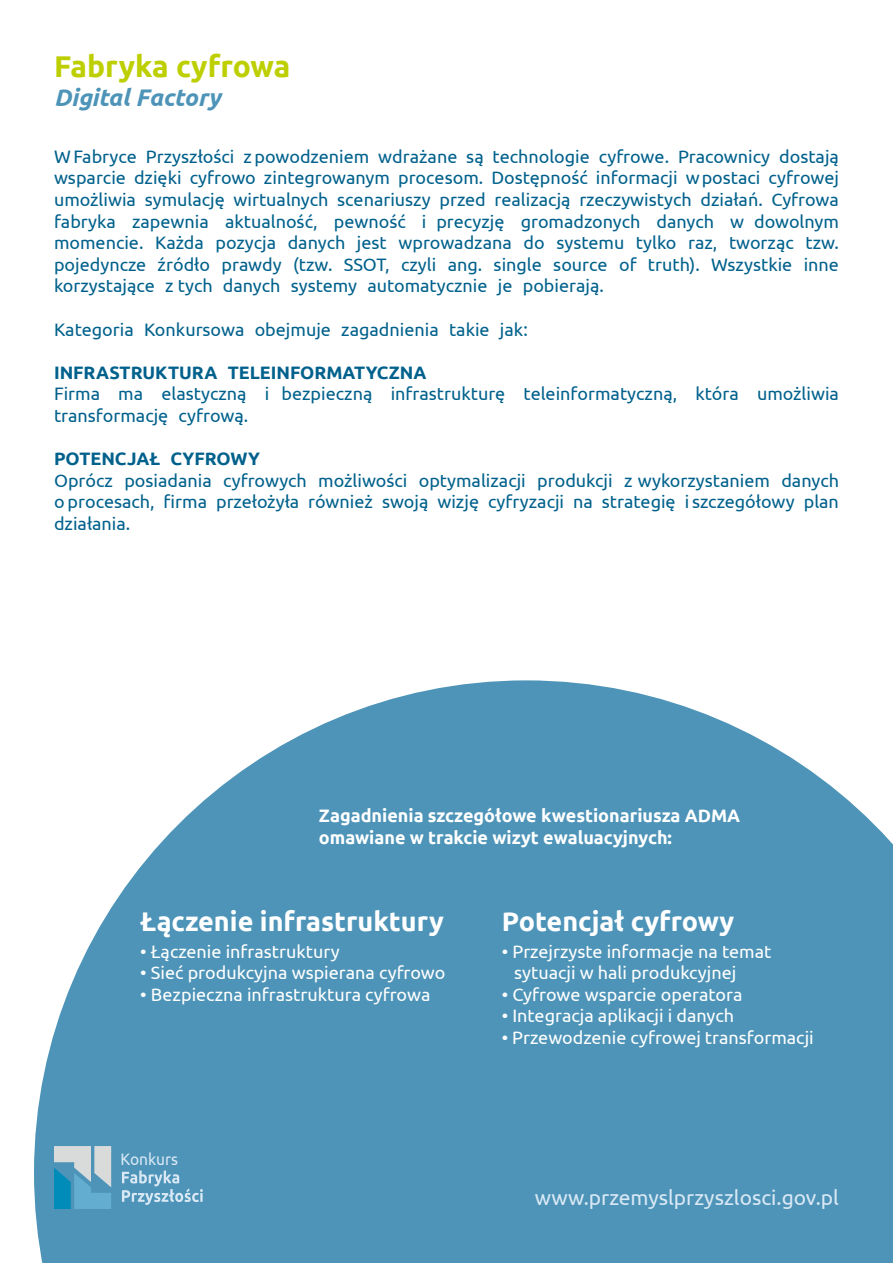
<style>
.page{position:relative;width:893px;height:1263px;background:#fff}
.page>*{position:absolute;margin:0;border:0;box-sizing:border-box;transform-origin:0 0}
.t1{font:700 30px "Ubuntu";color:#bdcf00}
.t2{font:700 27px "Ubuntu";color:#fff}
.t3{font:italic 700 24px "Ubuntu";color:#4d94b8}
.t4{font:21px "Ubuntu";color:#d9e8f5}
.t5{font:18px/21.6px "Ubuntu";color:#00618c;text-align:justify}
.t6{font:18px/21.6px "Ubuntu";color:#fff}
.t7{font:700 18px/21.6px "Ubuntu";color:#fff}
.t8{font:700 18px "Ubuntu";color:#00618c}
.t9{font:16.65px "Ubuntu";color:#d9e8f5;scale:.94 1}
</style>
<div class="page">
<svg style="left:34px;top:680px;width:859px;height:583px;fill:#4d94b8"></svg>
<svg style="left:54px;top:1146px;width:57px;height:63px;background:#7bb3cb"></svg>
<svg style="left:122px;top:1170px;width:81px;height:35px;background:#71aac8"></svg>
<h1 class="t1" style="left:54px;top:48px;width:238px">Fabryka cyfrowa</h1>
<h3 class="t3" style="left:54px;top:83px;width:168px">Digital Factory</h3>
<p class="t5" style="left:54px;top:145px;width:786px">W Fabryce Przyszłości z powodzeniem wdrażane są technologie cyfrowe. Pracownicy dostają wsparcie dzięki cyfrowo zintegrowanym procesom. Dostępność informacji w postaci cyfrowej umożliwia symulację wirtualnych scenariuszy przed realizacją rzeczywistych działań. Cyfrowa fabryka zapewnia aktualność, pewność i precyzję gromadzonych danych w dowolnym momencie. Każda pozycja danych jest wprowadzana do systemu tylko raz, tworząc tzw. pojedyncze źródło prawdy (tzw. SSOT, czyli ang. single source of truth). Wszystkie inne korzystające z tych danych systemy automatycznie je pobierają.</p>
<p class="t5" style="left:54px;top:318px;width:475px">Kategoria Konkursowa obejmuje zagadnienia takie jak:</p>
<p class="t8" style="left:54px;top:361px;width:374px">INFRASTRUKTURA TELEINFORMATYCZNA</p>
<p class="t5" style="left:54px;top:383px;width:786px">Firma ma elastyczną i bezpieczną infrastrukturę teleinformatyczną, która umożliwia transformację cyfrową.</p>
<p class="t8" style="left:54px;top:448px;width:208px">POTENCJAŁ CYFROWY</p>
<p class="t5" style="left:54px;top:469px;width:786px">Oprócz posiadania cyfrowych możliwości optymalizacji produkcji z wykorzystaniem danych o procesach, firma przełożyła również swoją wizję cyfryzacji na strategię i szczegółowy plan działania.</p>
<p class="t7" style="left:319px;top:804px;width:423px">Zagadnienia szczegółowe kwestionariusza ADMA omawiane w trakcie wizyt ewaluacyjnych:</p>
<h2 class="t2" style="left:140px;top:905px;width:305px">Łączenie infrastruktury</h2>
<p class="t6" style="left:140px;top:940px;width:201px">• Łączenie infrastruktury</p>
<p class="t6" style="left:140px;top:961px;width:306px">• Sieć produkcyjna wspierana cyfrowo</p>
<p class="t6" style="left:140px;top:983px;width:292px">• Bezpieczna infrastruktura cyfrowa</p>
<p class="t9" style="left:121px;top:1149px;width:63px">Konkurs</p>
<h2 class="t2" style="left:502px;top:905px;width:234px">Potencjał cyfrowy</h2>
<p class="t6" style="left:514px;top:940px;width:259px;text-indent:-12px">• Przejrzyste informacje na temat sytuacji w hali produkcyjnej</p>
<p class="t6" style="left:502px;top:983px;width:242px">• Cyfrowe wsparcie operatora</p>
<p class="t6" style="left:502px;top:1005px;width:234px">• Integracja aplikacji i danych</p>
<p class="t6" style="left:502px;top:1026px;width:313px">• Przewodzenie cyfrowej transformacji</p>
<p class="t4" style="left:535px;top:1184px;width:306px">www.przemyslprzyszlosci.gov.pl</p>
</div>
